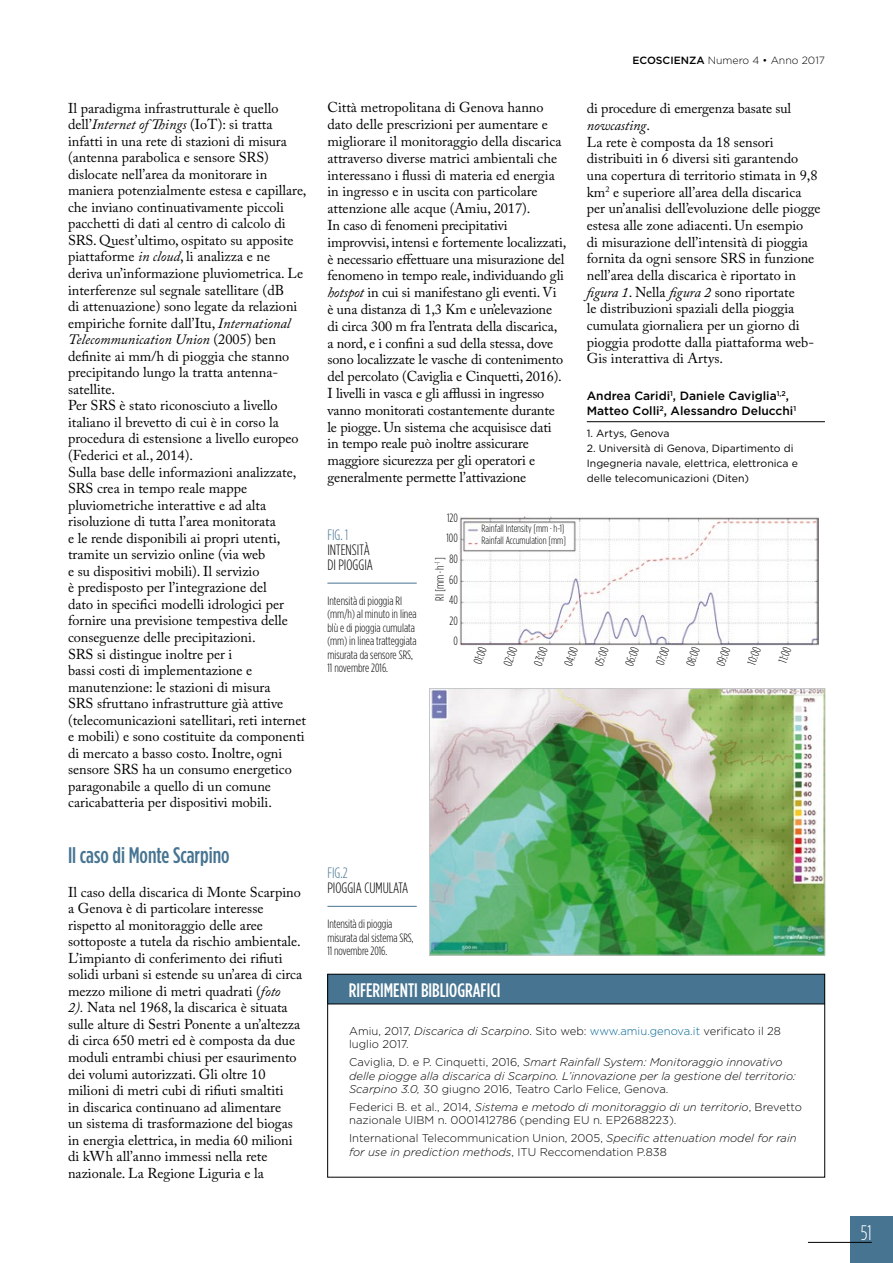
<style>
.page{position:relative;width:893px;height:1263px;background:#fff}
.page>*{position:absolute;margin:0;border:0;box-sizing:border-box;transform-origin:0 0}
.t1{font:500 condensed 22.5px "Gotham HTF";color:#467491}
.t2{font:300 condensed 21px "Gotham HTF";color:#fff}
.t3{font:500 condensed 19.5px "Gotham HTF";color:#fff}
.t4{font:300 15px/15px "Gotham Condensed";color:#000}
.t5{font:300 condensed 15px "Gotham HTF";color:#467491}
.t6{font:300 15px "Gotham Condensed";color:#467491}
.t7{font:14.25px/16.5px "Adobe Caslon Pro";color:#000}
.t8{font:300 condensed 12px/13.5px "Gotham HTF";color:#000}
.t9{font:500 12px/15.1px "Gotham HTF";color:#000}
.t10{font:300 11.25px/13.5px "Gotham HTF";color:#000}
.t11{font:italic 300 11.25px/13.5px "Gotham HTF";color:#000}
.t12{font:10.5px/15.1px "Gotham HTF";color:#000}
.t13{font:300 condensed 10.5px/12px "Gotham HTF";color:#000}
.t14{font:300 10.5px "Gotham HTF";color:#000}
.s1{font-style:italic}
.s2{font-weight:500}
.s3{font-family:"Gotham Condensed";font-stretch:normal}
.s4{color:#006293}
.s5{font-style:normal}
</style>
<div class="page">
<div style="left:850px;top:1216px;width:43px;height:47px;background:#467491"></div>
<hr style="left:808px;top:1242px;width:64px;height:1px;background:#000">
<img style="left:459px;top:516px;width:359px;height:129px">
<hr style="left:327px;top:906px;width:90px;height:1px;background:#467491">
<img style="left:431px;top:690px;width:392px;height:263px">
<div style="left:429px;top:688px;width:396px;height:267px;border:1px solid #c6c7c8"></div>
<hr style="left:327px;top:583px;width:90px;height:1px;background:#467491">
<hr style="left:587px;top:421px;width:238px;height:1px;background:#000">
<div style="left:327px;top:974px;width:498px;height:30px;background:#467491"></div>
<div style="left:327px;top:974px;width:498px;height:203px;border:1px solid #000"></div>
<hr style="left:328px;top:1004px;width:497px;height:1px;background:#000">
<p class="t7" style="left:68px;top:99px;width:240px">Il paradigma infrastrutturale è quello dell’<span class="s1">Internet of Things</span> (IoT): si tratta infatti in una rete di stazioni di misura (antenna parabolica e sensore SRS) dislocate nell’area da monitorare in maniera potenzialmente estesa e capillare, che inviano continuativamente piccoli pacchetti di dati al centro di calcolo di SRS. Quest’ultimo, ospitato su apposite piattaforme <span class="s1">in cloud</span>, li analizza e ne deriva un’informazione pluviometrica. Le interferenze sul segnale satellitare (dB<br>di attenuazione) sono legate da relazioni empiriche fornite dall’Itu, <span class="s1">International Telecommunication Union</span> (2005) ben definite ai mm/h di pioggia che stanno precipitando lungo la tratta antenna&shy;satellite.<br>Per SRS è stato riconosciuto a livello italiano il brevetto di cui è in corso la procedura di estensione a livello europeo (Federici et al., 2014).<br>Sulla base delle informazioni analizzate, SRS crea in tempo reale mappe pluviometriche interattive e ad alta risoluzione di tutta l’area monitorata<br>e le rende disponibili ai propri utenti, tramite un servizio online (via web<br>e su dispositivi mobili). Il servizio<br>è predisposto per l’integrazione del<br>dato in specifici modelli idrologici per fornire una previsione tempestiva delle conseguenze delle precipitazioni.<br>SRS si distingue inoltre per i<br>bassi costi di implementazione e manutenzione: le stazioni di misura<br>SRS sfruttano infrastrutture già attive (telecomunicazioni satellitari, reti internet e mobili) e sono costituite da componenti di mercato a basso costo. Inoltre, ogni sensore SRS ha un consumo energetico paragonabile a quello di un comune caricabatteria per dispositivi mobili.</p>
<h1 class="t1" style="left:68px;top:843px;width:163px">Il caso di Monte Scarpino</h1>
<p class="t7" style="left:68px;top:883px;width:236px">Il caso della discarica di Monte Scarpino a Genova è di particolare interesse rispetto al monitoraggio delle aree sottoposte a tutela da rischio ambientale.<br>L’impianto di conferimento dei rifiuti solidi urbani si estende su un’area di circa mezzo milione di metri quadrati (<span class="s1">foto<br>2).</span> Nata nel 1968, la discarica è situata sulle alture di Sestri Ponente a un’altezza di circa 650 metri ed è composta da due moduli entrambi chiusi per esaurimento dei volumi autorizzati. Gli oltre 10 milioni di metri cubi di rifiuti smaltiti<br>in discarica continuano ad alimentare<br>un sistema di trasformazione del biogas in energia elettrica, in media 60 milioni di kWh all’anno immessi nella rete nazionale. La Regione Liguria e la</p>
<p class="t7" style="left:327px;top:99px;width:240px">Città metropolitana di Genova hanno dato delle prescrizioni per aumentare e migliorare il monitoraggio della discarica attraverso diverse matrici ambientali che interessano i flussi di materia ed energia in ingresso e in uscita con particolare attenzione alle acque (Amiu, 2017).<br>In caso di fenomeni precipitativi improvvisi, intensi e fortemente localizzati, è necessario effettuare una misurazione del fenomeno in tempo reale, individuando gli <span class="s1">hotspot</span> in cui si manifestano gli eventi. Vi<br>è una distanza di 1,3 Km e un’elevazione di circa 300 m fra l’entrata della discarica, a nord, e i confini a sud della stessa, dove sono localizzate le vasche di contenimento del percolato (Caviglia e Cinquetti, 2016).<br>I livelli in vasca e gli afflussi in ingresso vanno monitorati costantemente durante le piogge. Un sistema che acquisisce dati in tempo reale può inoltre assicurare maggiore sicurezza per gli operatori e generalmente permette l’attivazione</p>
<p class="t14" style="left:632px;top:55px;width:194px"><span class="s2">ECOSCIENZA</span> Numero 4 • Anno 2017</p>
<p class="t7" style="left:587px;top:100px;width:235px">di procedure di emergenza basate sul <span class="s1">nowcasting</span>.<br>La rete è composta da 18 sensori distribuiti in 6 diversi siti garantendo una copertura di territorio stimata in 9,8 km<sup>2</sup> e superiore all’area della discarica per un’analisi dell’evoluzione delle piogge estesa alle zone adiacenti. Un esempio<br>di misurazione dell’intensità di pioggia fornita da ogni sensore SRS in funzione nell’area della discarica è riportato in <span class="s1">figura 1</span>. Nella <span class="s1">figura 2</span> sono riportate<br>le distribuzioni spaziali della pioggia cumulata giornaliera per un giorno di pioggia prodotte dalla piattaforma web-Gis interattiva di Artys.</p>
<p class="t9" style="left:587px;top:388px;width:211px">Andrea Caridi<sup>1</sup>, Daniele Caviglia<sup>1,2</sup>,<br>Matteo Colli<sup>2</sup>, Alessandro Delucchi<sup>1</sup></p>
<p class="t12" style="left:587px;top:425px;width:84px">1. Artys, Genova</p>
<p class="t12" style="left:587px;top:440px;width:213px">2. Università di Genova, Dipartimento di<br>Ingegneria navale, elettrica, elettronica e delle telecomunicazioni (Diten)</p>
<p class="t6" style="left:327px;top:527px;width:22px">FIG. 1</p>
<p class="t4" style="left:327px;top:542px;width:47px">INTENSITÀ<br>DI PIOGGIA</p>
<p class="t8" style="left:327px;top:594px;width:91px">Intensità di pioggia RI (mm/h) al minuto in linea blù e di pioggia cumulata (mm) in linea tratteggiata misurata da sensore SRS,<br>11 novembre 2016.</p>
<p class="t8" style="left:446px;top:507px;width:13px;line-height:20.5px;text-align:center">120<br>100<br>80<br>60<br>40<br>20<br>0</p>
<p class="t8" style="left:433px;top:601px;width:45px;rotate:-90deg">RI [mm . h<sup>-1</sup> ]</p>
<p class="t13" style="left:482px;top:523px;width:86px">Rainfall Intensity [mm . h-1]<br>Rainfall Accumulation [mm]</p>
<p class="t8" style="left:471px;top:662px;width:19px;rotate:-70deg">01:00</p>
<p class="t8" style="left:501px;top:663px;width:21px;rotate:-70deg">02:00</p>
<p class="t8" style="left:531px;top:663px;width:20px;rotate:-70deg">03:00</p>
<p class="t8" style="left:561px;top:663px;width:21px;rotate:-70deg">04:00</p>
<p class="t8" style="left:592px;top:663px;width:21px;rotate:-70deg">05:00</p>
<p class="t8" style="left:653px;top:662px;width:20px;rotate:-70deg">07:00</p>
<p class="t8" style="left:683px;top:663px;width:21px;rotate:-70deg">08:00</p>
<p class="t8" style="left:714px;top:663px;width:21px;rotate:-70deg">09:00</p>
<p class="t8" style="left:745px;top:662px;width:19px;rotate:-70deg">10:00</p>
<p class="t8" style="left:776px;top:660px;width:17px;rotate:-70deg">11:00</p>
<p class="t8" style="left:622px;top:663px;width:21px;rotate:-70deg">06:00</p>
<p class="t5" style="left:327px;top:865px;width:22px">FIG.<span class="s3">2</span></p>
<p class="t4" style="left:327px;top:880px;width:83px">PIOGGIA CUMULATA</p>
<p class="t8" style="left:327px;top:917px;width:88px">Intensità di pioggia misurata dal sistema SRS,<br>11 novembre 2016.</p>
<h3 class="t3" style="left:349px;top:979px;width:153px">RIFERIMENTI BIBLIOGRAFICI</h3>
<p class="t10" style="left:349px;top:1024px;width:433px">Amiu, 2017, <span class="s1">Discarica di Scarpino</span>. Sito web: <span class="s4">www.amiu.genova.it</span> verificato il 28 luglio 2017.</p>
<p class="t11" style="left:349px;top:1055px;width:448px"><span class="s5">Caviglia, D. e P. Cinquetti, 2016,</span> Smart Rainfall System: Monitoraggio innovativo delle piogge alla discarica di Scarpino. L’innovazione per la gestione del territorio:<br>Scarpino 3.0, <span class="s5">30 giugno 2016, Teatro Carlo Felice, Genova.</span></p>
<p class="t10" style="left:349px;top:1100px;width:454px">Federici B. et al., 2014, <span class="s1">Sistema e metodo di monitoraggio di un territorio</span>, Brevetto nazionale UIBM n. 0001412786 (pending EU n. EP2688223).</p>
<p class="t10" style="left:349px;top:1131px;width:449px">International Telecommunication Union, 2005, <span class="s1">Specific attenuation model for rain for use in prediction methods</span>, ITU Reccomendation P.838</p>
<h2 class="t2" style="left:861px;top:1221px;width:12px">51</h2>
</div>
